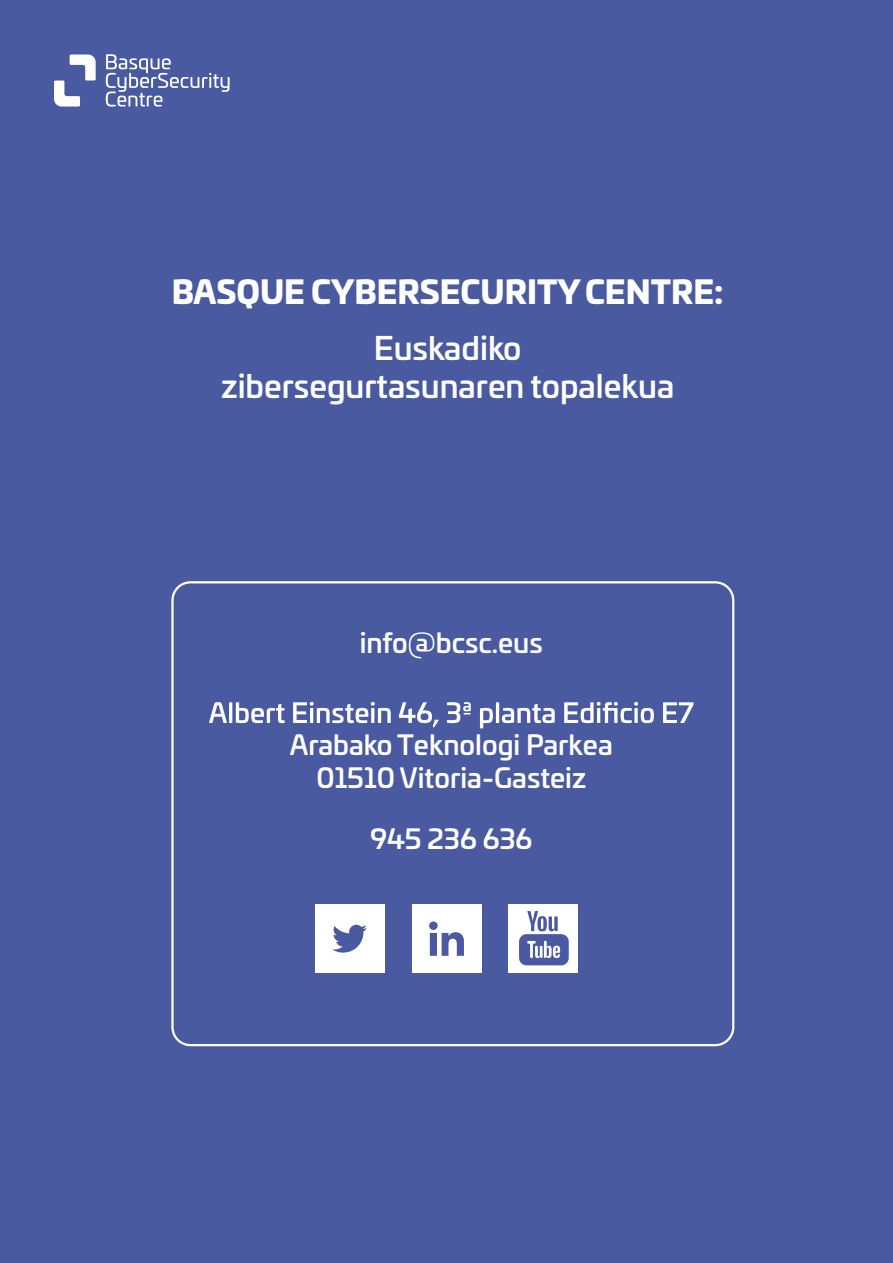
<style>
.page{position:relative;width:893px;height:1263px;background:#4a5aa0}
.page>*{position:absolute;margin:0;border:0;box-sizing:border-box;transform-origin:0 0}
.t1{font:500 31.5px/37.8px "Univia Pro";color:#fff;text-align:center}
.t2{font:900 31.5px "Univia Pro";color:#fff}
.t3{font:500 27px/32.4px "Univia Pro";color:#fff;text-align:center}
</style>
<div class="page">
<div style="left:171px;top:581px;width:563px;height:465px;border:2px solid #fff;border-radius:18px"></div>
<svg style="left:209px;top:702px;width:484px;height:26px"></svg>
<div style="left:315px;top:904px;width:69px;height:69px;background:#fff"></div>
<svg style="left:332px;top:925px;width:35px;height:27px"></svg>
<div style="left:412px;top:904px;width:69px;height:69px;background:#fff"></div>
<svg style="left:429px;top:921px;width:35px;height:35px"></svg>
<div style="left:509px;top:904px;width:69px;height:69px;background:#fff"></div>
<svg style="left:519px;top:911px;width:50px;height:54px"></svg>
<svg style="left:54px;top:54px;width:176px;height:53px"></svg>
<p class="t2" style="left:172px;top:266px;width:553px">BASQUE CYBERSECURITY CENTRE:</p>
<p class="t1" style="left:221px;top:327px;width:455px">Euskadiko zibersegurtasunaren topalekua</p>
<p class="t3" style="left:360px;top:625px;width:184px">info@bcsc.eus</p>
<p class="t3" style="left:290px;top:727px;width:324px">Arabako Teknologi Parkea<br>01510 Vitoria-Gasteiz</p>
<p class="t3" style="left:370px;top:821px;width:163px">945 236 636</p>
</div>
